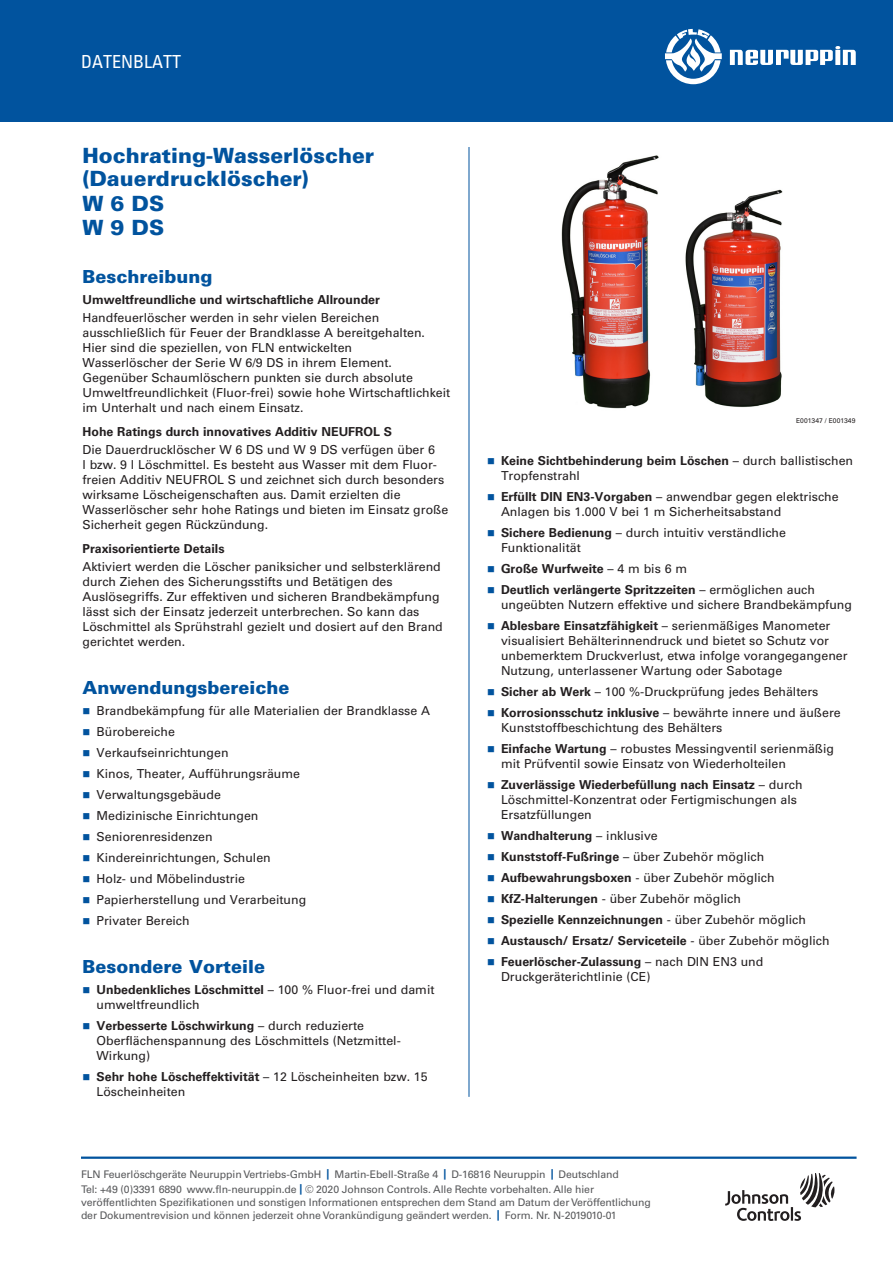
<style>
.page{position:relative;width:893px;height:1263px;background:#fff}
.page>*{position:absolute;margin:0;border:0;box-sizing:border-box;transform-origin:0 0}
._02_Data_Sheet_Heade{font:900 21px/22.5px "Univers LT Std";color:#01539e}
._03_12_pt_Blue_Heade{font:900 18px "Univers LT Std";color:#01539e}
.t1{font:condensed 18px "Univers LT Std";color:#fff}
._08_Bullet_Text{font:12.3px/15px "Univers LT Std";color:#231f20}
._05_Text_1st_Graph{font:12.3px/15px "Univers LT Std";color:#231f20}
._08_Bullet_Text-2{font:700 12.3px/15px "Univers LT Std";color:#231f20}
._07_Bullet_Text_1st{font:12.3px/15px "Univers LT Std";color:#231f20}
._05_Text_1st_Graph-2{font:700 12.3px "Univers LT Std";color:#231f20}
._27_Tagline-Boilerpl{font:10.5px/15px "Univers LT Std";letter-spacing:-.01em;color:#57585a}
._15___of_Art_Drawing{font:6.75px "Univers LT Std";color:#231f20}
.s1{color:#01539e}
.s2{font-weight:700}
.s3{font-weight:400}
.s4{font-weight:700;color:#01539e}
</style>
<div class="page">
<hr style="left:469px;top:147px;width:1px;height:950px;background:#01539e">
<hr style="left:81px;top:1156px;width:775px;height:3px;background:#01539e">
<div style="left:0;top:0;width:893px;height:122px;background:#01539e"></div>
<svg style="left:665px;top:29px;width:57px;height:55px"></svg>
<svg style="left:730px;top:46px;width:126px;height:19px"></svg>
<svg style="left:725px;top:1173px;width:109px;height:48px"></svg>
<img style="left:561px;top:155px;width:98px;height:254px">
<img style="left:685px;top:189px;width:98px;height:219px">
<h2 class="t1" style="left:81px;top:50px;width:101px">DATENBLATT</h2>
<p class="_02_Data_Sheet_Heade" style="left:82px;top:144px;width:293px">Hochrating-Wasserlöscher (Dauerdrucklöscher)</p>
<p class="_02_Data_Sheet_Heade" style="left:82px;top:192px;width:83px">W 6 DS</p>
<p class="_02_Data_Sheet_Heade" style="left:82px;top:216px;width:83px">W 9 DS</p>
<p class="_03_12_pt_Blue_Heade" style="left:82px;top:265px;width:132px">Beschreibung</p>
<p class="_05_Text_1st_Graph-2" style="left:82px;top:293px;width:299px">Umweltfreundliche und wirtschaftliche Allrounder</p>
<p class="_05_Text_1st_Graph" style="left:82px;top:310px;width:369px">Handfeuerlöscher werden in sehr vielen Bereichen ausschließlich für Feuer der Brandklasse A bereitgehalten.<br>Hier sind die speziellen, von FLN entwickelten<br>Wasserlöscher der Serie W 6/9 DS in ihrem Element.<br>Gegenüber Schaumlöschern punkten sie durch absolute Umweltfreundlichkeit (Fluor-frei) sowie hohe Wirtschaftlichkeit im Unterhalt und nach einem Einsatz.</p>
<p class="_05_Text_1st_Graph-2" style="left:82px;top:425px;width:311px">Hohe Ratings durch innovatives Additiv NEUFROL S</p>
<p class="_05_Text_1st_Graph" style="left:82px;top:442px;width:367px">Die Dauerdrucklöscher W 6 DS und W 9 DS verfügen über 6<br>l bzw. 9 l Löschmittel. Es besteht aus Wasser mit dem Fluor&shy;freien Additiv NEUFROL S und zeichnet sich durch besonders wirksame Löscheigenschaften aus. Damit erzielten die Wasserlöscher sehr hohe Ratings und bieten im Einsatz große Sicherheit gegen Rückzündung.</p>
<p class="_05_Text_1st_Graph-2" style="left:82px;top:542px;width:144px">Praxisorientierte Details</p>
<p class="_05_Text_1st_Graph" style="left:82px;top:559px;width:362px">Aktiviert werden die Löscher paniksicher und selbsterklärend durch Ziehen des Sicherungsstifts und Betätigen des Auslösegriffs. Zur effektiven und sicheren Brandbekämpfung lässt sich der Einsatz jederzeit unterbrechen. So kann das Löschmittel als Sprühstrahl gezielt und dosiert auf den Brand gerichtet werden.</p>
<p class="_03_12_pt_Blue_Heade" style="left:82px;top:676px;width:209px">Anwendungsbereiche</p>
<p class="_07_Bullet_Text_1st" style="left:82px;top:703px;width:349px"><span class="s1">■</span> Brandbekämpfung für alle Materialien der Brandklasse A</p>
<p class="_08_Bullet_Text" style="left:82px;top:724px;width:94px"><span class="s1">■</span> Bürobereiche</p>
<p class="_08_Bullet_Text" style="left:82px;top:745px;width:148px"><span class="s1">■</span> Verkaufseinrichtungen</p>
<p class="_08_Bullet_Text" style="left:82px;top:766px;width:219px"><span class="s1">■</span> Kinos, Theater, Aufführungsräume</p>
<p class="_08_Bullet_Text" style="left:82px;top:787px;width:140px"><span class="s1">■</span> Verwaltungsgebäude</p>
<p class="_08_Bullet_Text" style="left:82px;top:808px;width:177px"><span class="s1">■</span> Medizinische Einrichtungen</p>
<p class="_08_Bullet_Text" style="left:82px;top:829px;width:132px"><span class="s1">■</span> Seniorenresidenzen</p>
<p class="_08_Bullet_Text" style="left:82px;top:850px;width:190px"><span class="s1">■</span> Kindereinrichtungen, Schulen</p>
<p class="_08_Bullet_Text" style="left:82px;top:871px;width:164px"><span class="s1">■</span> Holz- und Möbelindustrie</p>
<p class="_08_Bullet_Text" style="left:82px;top:892px;width:225px"><span class="s1">■</span> Papierherstellung und Verarbeitung</p>
<p class="_08_Bullet_Text" style="left:82px;top:913px;width:109px"><span class="s1">■</span> Privater Bereich</p>
<p class="_03_12_pt_Blue_Heade" style="left:82px;top:955px;width:184px">Besondere Vorteile</p>
<p class="_07_Bullet_Text_1st" style="left:97px;top:982px;width:339px;text-indent:-14px"><span class="s1">■</span> <span class="s2">Unbedenkliches Löschmittel</span> – 100 % Fluor-frei und damit umweltfreundlich</p>
<p class="_08_Bullet_Text" style="left:97px;top:1018px;width:306px;text-indent:-14px"><span class="s1">■</span> <span class="s2">Verbesserte Löschwirkung</span> – durch reduzierte<br>Oberflächenspannung des Löschmittels (Netzmittel-<br>Wirkung)</p>
<p class="_08_Bullet_Text" style="left:97px;top:1069px;width:333px;text-indent:-14px"><span class="s1">■</span> <span class="s2">Sehr hohe Löscheffektivität</span> – 12 Löscheinheiten bzw. 15<br>Löscheinheiten</p>
<p class="_15___of_Art_Drawing" style="left:796px;top:416px;width:61px">E001347 / E001349</p>
<p class="_08_Bullet_Text-2" style="left:501px;top:453px;width:354px;text-indent:-14px"><span class="s1">■</span> Keine Sichtbehinderung beim Löschen <span class="s3">– durch ballistischen<br>Tropfenstrahl</span></p>
<p class="_08_Bullet_Text" style="left:501px;top:489px;width:339px;text-indent:-14px"><span class="s1">■</span> <span class="s2">Erfüllt DIN EN3-Vorgaben</span> – anwendbar gegen elektrische<br>Anlagen bis 1.000 V bei 1 m Sicherheitsabstand</p>
<p class="_08_Bullet_Text" style="left:501px;top:525px;width:287px;text-indent:-14px"><span class="s1">■</span> <span class="s2">Sichere Bedienung</span> – durch intuitiv verständliche<br>Funktionalität</p>
<p class="_08_Bullet_Text-2" style="left:487px;top:561px;width:202px"><span class="s1">■</span> Große Wurfweite <span class="s3">– 4 m bis 6 m</span></p>
<p class="_08_Bullet_Text" style="left:501px;top:582px;width:353px;text-indent:-14px"><span class="s1">■</span> <span class="s2">Deutlich verlängerte Spritzzeiten</span> – ermöglichen auch ungeübten Nutzern effektive und sichere Brandbekämpfung</p>
<p class="_08_Bullet_Text" style="left:501px;top:618px;width:348px;text-indent:-14px"><span class="s1">■</span> <span class="s2">Ablesbare Einsatzfähigkeit</span> – serienmäßiges Manometer visualisiert Behälterinnendruck und bietet so Schutz vor unbemerktem Druckverlust, etwa infolge vorangegangener Nutzung, unterlassener Wartung oder Sabotage</p>
<p class="_08_Bullet_Text" style="left:487px;top:684px;width:333px"><span class="s1">■</span> <span class="s2">Sicher ab Werk</span> – 100 %-Druckprüfung jedes Behälters</p>
<p class="_08_Bullet_Text" style="left:501px;top:705px;width:341px;text-indent:-14px"><span class="s1">■</span> <span class="s2">Korrosionsschutz inklusive</span> – bewährte innere und äußere<br>Kunststoffbeschichtung des Behälters</p>
<p class="_08_Bullet_Text" style="left:501px;top:741px;width:335px;text-indent:-14px"><span class="s1">■</span> <span class="s2">Einfache Wartung</span> – robustes Messingventil serienmäßig mit Prüfventil sowie Einsatz von Wiederholteilen</p>
<p class="_08_Bullet_Text" style="left:501px;top:777px;width:303px;text-indent:-14px"><span class="s1">■</span> <span class="s2">Zuverlässige Wiederbefüllung nach Einsatz</span> – durch<br>Löschmittel-Konzentrat oder Fertigmischungen als<br>Ersatzfüllungen</p>
<p class="_08_Bullet_Text-2" style="left:487px;top:828px;width:172px"><span class="s1">■</span> Wandhalterung <span class="s3">– inklusive</span></p>
<p class="_08_Bullet_Text-2" style="left:487px;top:849px;width:279px"><span class="s1">■</span> Kunststoff-Fußringe <span class="s3">– über Zubehör möglich</span></p>
<p class="_08_Bullet_Text" style="left:487px;top:870px;width:289px"><span class="s1">■</span> <span class="s2">Aufbewahrungsboxen</span> - über Zubehör möglich</p>
<p class="_08_Bullet_Text" style="left:487px;top:891px;width:255px"><span class="s1">■</span> <span class="s2">KfZ-Halterungen</span> - über Zubehör möglich</p>
<p class="_08_Bullet_Text-2" style="left:487px;top:912px;width:320px"><span class="s1">■</span> Spezielle Kennzeichnungen <span class="s3">- über Zubehör möglich</span></p>
<p class="_08_Bullet_Text-2" style="left:487px;top:933px;width:344px"><span class="s1">■</span> Austausch/ Ersatz/ Serviceteile <span class="s3">- über Zubehör möglich</span></p>
<p class="_08_Bullet_Text" style="left:501px;top:954px;width:264px;text-indent:-14px"><span class="s1">■</span> <span class="s2">Feuerlöscher-Zulassung</span> – nach DIN EN3 und<br>Druckgeräterichtlinie (CE)</p>
<p class="_27_Tagline-Boilerpl" style="left:81px;top:1167px;width:539px">FLN Feuerlöschgeräte Neuruppin Vertriebs-GmbH <span class="s4">|</span> Martin-Ebell-Straße 4 <span class="s4">|</span> D-16816 Neuruppin <span class="s4">|</span> Deutschland<br>Tel: +49 (0)3391 6890 www.fln-neuruppin.de <span class="s4">|</span> © 2020 Johnson Controls. Alle Rechte vorbehalten. Alle hier</p>
<p class="_27_Tagline-Boilerpl" style="left:81px;top:1196px;width:571px;line-height:13.2px">veröffentlichten Spezifikationen und sonstigen Informationen entsprechen dem Stand am Datum der Veröffentlichung der Dokumentrevision und können jederzeit ohne Vorankündigung geändert werden. <span class="s4">|</span> Form. Nr. N-2019010-01</p>
</div>
